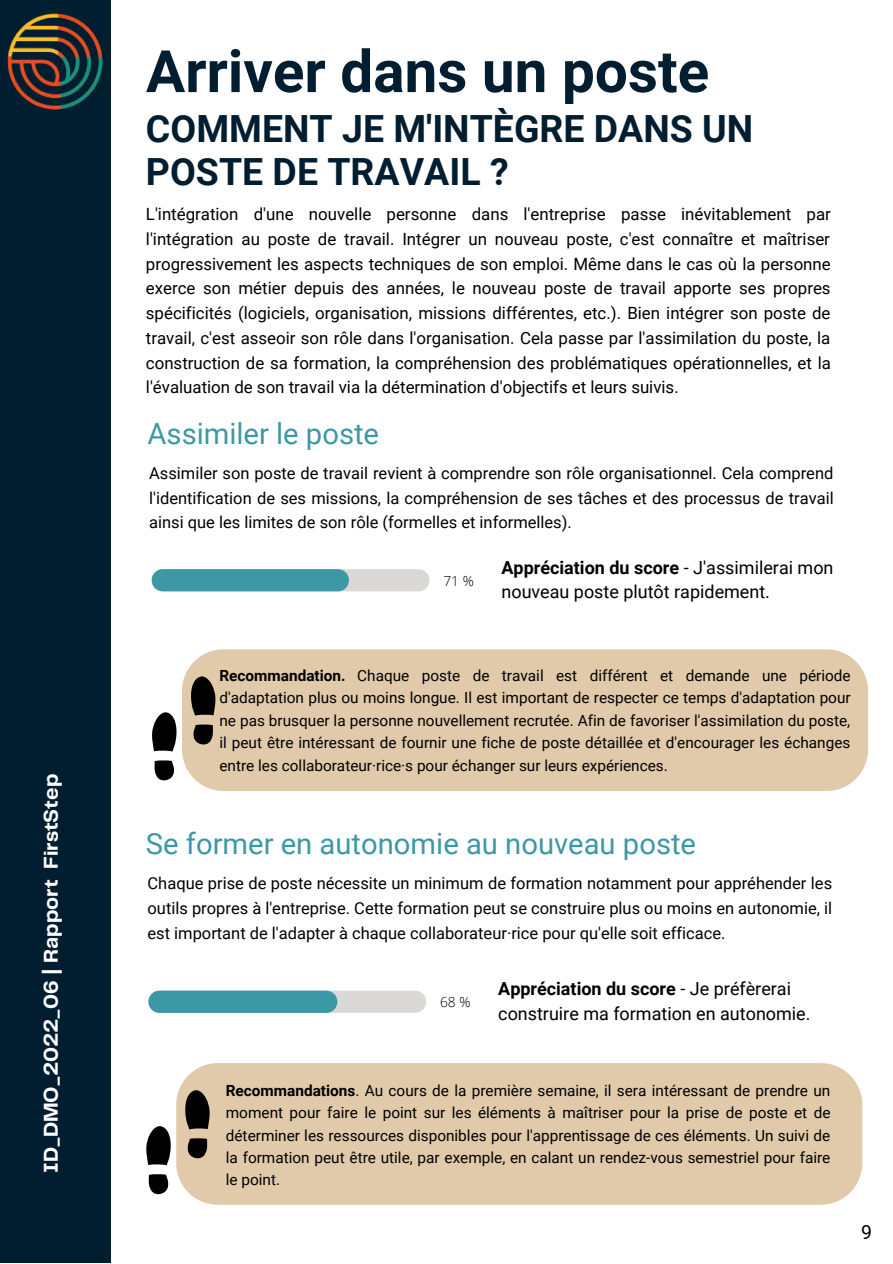
<style>
.page{position:relative;width:893px;height:1264px;background:#fff}
.page>*{position:absolute;margin:0;border:0;box-sizing:border-box;transform-origin:0 0}
.t1{font:700 58.5px "Roboto";color:#011e31}
.t2{font:700 37.5px/43.8px "Roboto";color:#011e31}
.t3{font:29.25px "Roboto";color:#3d98a5}
.t4{font:700 20.7px "Telegraf";color:#fff}
.t5{font:19.5px "Roboto";color:#000}
.t6{font:18px/24.8px "Roboto";color:#000}
.t7{font:16.8px/24.8px "Roboto";color:#000;text-align:justify}
.t8{font:16.5px/24.8px "Roboto";color:#000;text-align:justify}
.t9{font:15.3px/22.5px "Roboto";color:#000;text-align:justify}
.t10{font:300 13.8px "Open Sans";color:#000}
.s1{font-weight:700}
</style>
<div class="page">
<div style="left:0;top:0;width:110px;height:1262px;background:#011e31"></div>
<img style="left:7px;top:13px;width:96px;height:97px">
<svg style="left:152px;top:569px;width:277px;height:22px"></svg>
<svg style="left:148px;top:990px;width:278px;height:22px"></svg>
<div style="left:185px;top:649px;width:683px;height:142px;background:#e0caaa"></div>
<svg style="left:152px;top:676px;width:64px;height:104px"></svg>
<div style="left:179px;top:1063px;width:683px;height:141px;background:#e0caaa"></div>
<svg style="left:146px;top:1089px;width:64px;height:105px"></svg>
<h3 class="t4" style="left:42px;top:1173px;width:400px;rotate:-90deg">ID_DMO_2022_06 | Rapport FirstStep</h3>
<h1 class="t1" style="left:146px;top:38px;width:564px">Arriver dans un poste</h1>
<h2 class="t2" style="left:146px;top:107px;width:609px">COMMENT JE M'INTÈGRE DANS UN<br>POSTE DE TRAVAIL ?</h2>
<p class="t7" style="left:146px;top:202px;width:686px">L'intégration d'une nouvelle personne dans l'entreprise passe inévitablement par l'intégration au poste de travail. Intégrer un nouveau poste, c'est connaître et maîtriser progressivement les aspects techniques de son emploi. Même dans le cas où la personne exerce son métier depuis des années, le nouveau poste de travail apporte ses propres spécificités (logiciels, organisation, missions différentes, etc.). Bien intégrer son poste de travail, c'est asseoir son rôle dans l'organisation. Cela passe par l'assimilation du poste, la construction de sa formation, la compréhension des problématiques opérationnelles, et la l'évaluation de son travail via la détermination d'objectifs et leurs suivis.</p>
<h3 class="t3" style="left:147px;top:416px;width:233px">Assimiler le poste</h3>
<p class="t8" style="left:149px;top:461px;width:686px">Assimiler son poste de travail revient à comprendre son rôle organisationnel. Cela comprend l'identification de ses missions, la compréhension de ses tâches et des processus de travail ainsi que les limites de son rôle (formelles et informelles).</p>
<p class="t10" style="left:443px;top:571px;width:32px">71 %</p>
<p class="t6" style="left:501px;top:555px;width:333px"><span class="s1">Appréciation du score</span> - J'assimilerai mon nouveau poste plutôt rapidement.</p>
<p class="t9" style="left:219px;top:664px;width:632px"><span class="s1">Recommandation.</span> Chaque poste de travail est différent et demande une période d'adaptation plus ou moins longue. Il est important de respecter ce temps d'adaptation pour ne pas brusquer la personne nouvellement recrutée. Afin de favoriser l'assimilation du poste, il peut être intéressant de fournir une fiche de poste détaillée et d'encourager les échanges entre les collaborateur·rice·s pour échanger sur leurs expériences.</p>
<h3 class="t3" style="left:146px;top:827px;width:551px">Se former en autonomie au nouveau poste</h3>
<p class="t8" style="left:147px;top:871px;width:686px">Chaque prise de poste nécessite un minimum de formation notamment pour appréhender les outils propres à l'entreprise. Cette formation peut se construire plus ou moins en autonomie, il est important de l'adapter à chaque collaborateur·rice pour qu'elle soit efficace.</p>
<p class="t10" style="left:440px;top:992px;width:32px">68 %</p>
<p class="t6" style="left:498px;top:976px;width:314px"><span class="s1">Appréciation du score</span> - Je préfèrerai construire ma formation en autonomie.</p>
<p class="t9" style="left:226px;top:1078px;width:606px"><span class="s1">Recommandations</span>. Au cours de la première semaine, il sera intéressant de prendre un moment pour faire le point sur les éléments à maîtriser pour la prise de poste et de déterminer les ressources disponibles pour l'apprentissage de ces éléments. Un suivi de la formation peut être utile, par exemple, en calant un rendez-vous semestriel pour faire le point.</p>
<p class="t5" style="left:861px;top:1221px;width:12px">9</p>
</div>
